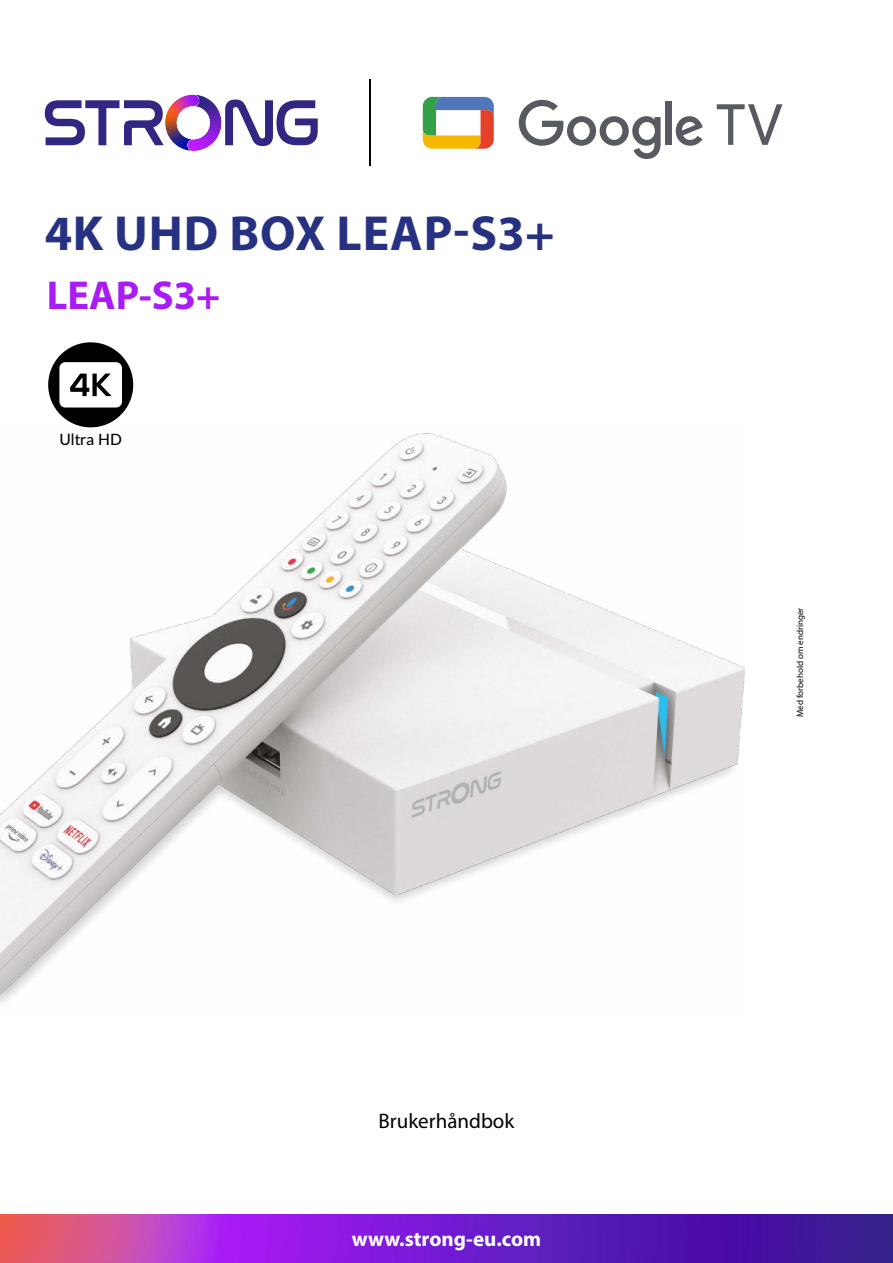
<style>
.page{position:relative;width:893px;height:1263px;background:#fff}
.page>*{position:absolute;margin:0;border:0;box-sizing:border-box;transform-origin:0 0}
.t1{font:700 49.5px "Myriad Pro";letter-spacing:.02em;color:#273182}
.t2{font:700 40.5px "Myriad Pro";color:#a91cf4}
.t3{font:700 21px "Myriad Pro";color:#fff}
.t4{font:21px "Myriad Pro";color:#000}
.t5{font:500 15.6px "Lato";color:#000}
.t6{font:9px "Myriad Pro";color:#000}
</style>
<div class="page">
<img style="left:0;top:1214px;width:893px;height:49px">
<svg style="left:717px;top:104px;width:65px;height:41px"></svg>
<svg style="left:519px;top:100px;width:142px;height:59px"></svg>
<div style="left:665px;top:101px;width:7px;height:44px;background:#575b61"></div>
<svg style="left:676px;top:116px;width:27px;height:30px"></svg>
<svg style="left:423px;top:97px;width:71px;height:52px"></svg>
<hr style="left:369px;top:79px;width:2px;height:87px;background:#020203">
<svg style="left:225px;top:99px;width:93px;height:47px"></svg>
<svg style="left:45px;top:95px;width:165px;height:56px"></svg>
<img style="left:0;top:420px;width:744px;height:584px">
<div style="left:48px;top:342px;width:85px;height:85px;background:#000;border-radius:50%"></div>
<div style="left:59px;top:362px;width:63px;height:45px;background:#fff;border-radius:6px"></div>
<svg style="left:70px;top:374px;width:41px;height:22px"></svg>
<h1 class="t1" style="left:45px;top:214px;width:511px">4K UHD BOX LEAP-S3+</h1>
<h2 class="t2" style="left:47px;top:279px;width:175px">LEAP-S3+</h2>
<h3 class="t5" style="left:59px;top:430px;width:64px">Ultra HD</h3>
<h3 class="t4" style="left:379px;top:1109px;width:137px">Brukerhåndbok</h3>
<h3 class="t3" style="left:352px;top:1231px;width:191px">www.strong-eu.com</h3>
<p class="t6" style="left:795px;top:717px;width:111px;rotate:-90deg">Med forbehold om endringer</p>
</div>
